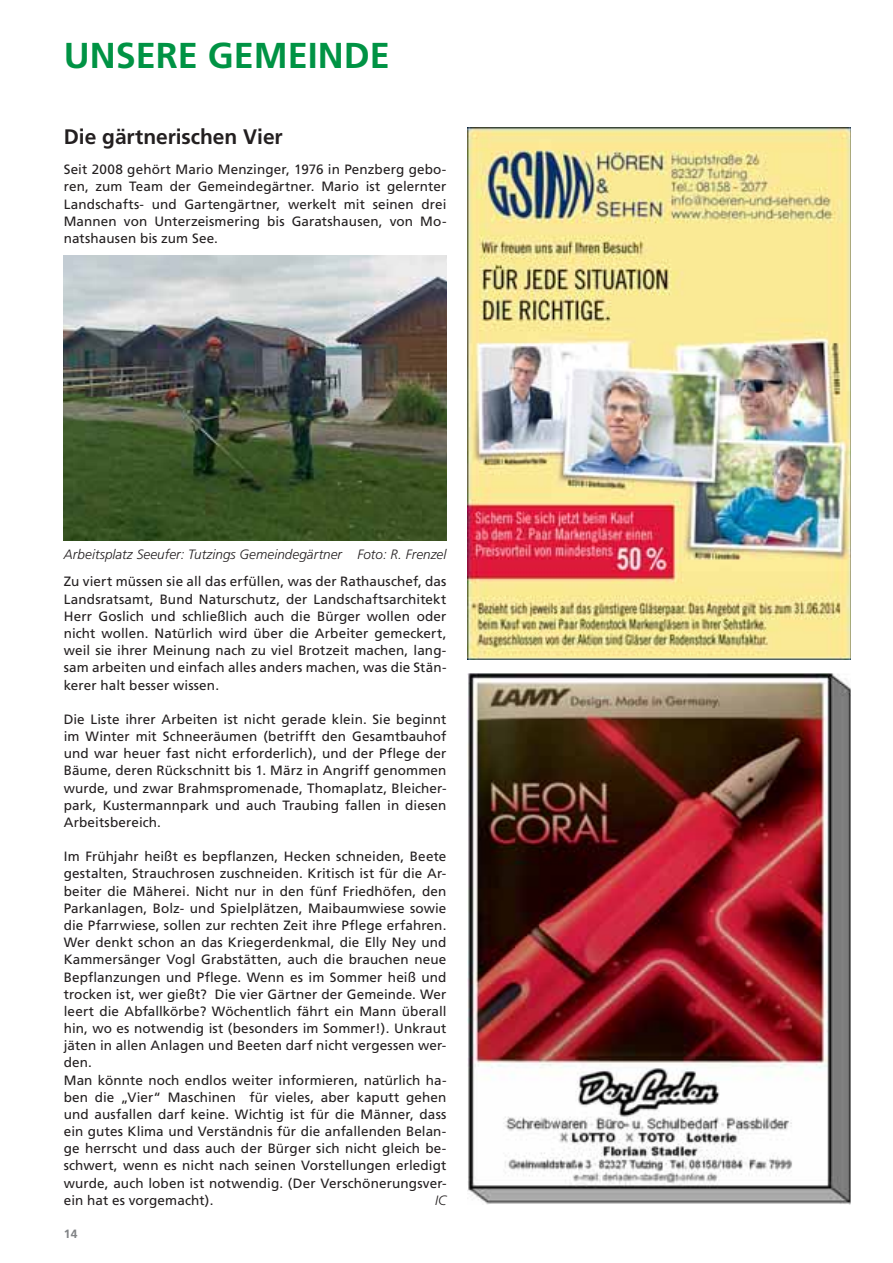
<style>
.page{position:relative;width:893px;height:1263px;background:#fff}
.page>*{position:absolute;margin:0;border:0;box-sizing:border-box;transform-origin:0 0}
.t1{font:700 36px "Frutiger";color:#009344}
.t2{font:700 21px "Frutiger";color:#231f20}
.t3{font:13.5px/17.1px "Frutiger";letter-spacing:.005em;color:#231f20;text-align:justify}
.t4{font:italic 300 13.5px "Frutiger";color:#231f20}
.t5{font:700 12px "Frutiger";color:#808285}
</style>
<div class="page">
<img style="left:64px;top:255px;width:382px;height:285px">
<img style="left:468px;top:673px;width:382px;height:531px">
<img style="left:468px;top:128px;width:382px;height:531px">
<h1 class="t1" style="left:64px;top:41px;width:328px">UNSERE GEMEINDE</h1>
<h2 class="t2" style="left:64px;top:128px;width:221px">Die gärtnerischen Vier</h2>
<p class="t3" style="left:64px;top:162px;width:384px">Seit 2008 gehört Mario Menzinger, 1976 in Penzberg gebo&shy;ren, zum Team der Gemeindegärtner. Mario ist gelernter Landschafts- und Gartengärtner, werkelt mit seinen drei Mannen von Unterzeismering bis Garatshausen, von Mo&shy;natshausen bis zum See.</p>
<p class="t4" style="left:64px;top:549px;width:384px">Arbeitsplatz Seeufer: Tutzings Gemeindegärtner Foto: R. Frenzel</p>
<p class="t3" style="left:64px;top:574px;width:384px">Zu viert müssen sie all das erfüllen, was der Rathauschef, das Landsratsamt, Bund Naturschutz, der Landschaftsarchitekt Herr Goslich und schließlich auch die Bürger wollen oder nicht wollen. Natürlich wird über die Arbeiter gemeckert, weil sie ihrer Meinung nach zu viel Brotzeit machen, lang&shy;sam arbeiten und einfach alles anders machen, was die Stän&shy;kerer halt besser wissen.</p>
<p class="t3" style="left:64px;top:712px;width:384px">Die Liste ihrer Arbeiten ist nicht gerade klein. Sie beginnt im Winter mit Schneeräumen (betrifft den Gesamtbauhof und war heuer fast nicht erforderlich), und der Pflege der Bäume, deren Rückschnitt bis 1. März in Angriff genommen wurde, und zwar Brahmspromenade, Thomaplatz, Bleicher&shy;park, Kustermannpark und auch Traubing fallen in diesen Arbeitsbereich.</p>
<p class="t3" style="left:64px;top:849px;width:384px;text-align:left">Im Frühjahr heißt es bepflanzen, Hecken schneiden, Beete gestalten, Strauchrosen zuschneiden. Kritisch ist für die Ar&shy;beiter die Mäherei. Nicht nur in den fünf Friedhöfen, den Parkanlagen, Bolz- und Spielplätzen, Maibaumwiese sowie die Pfarrwiese, sollen zur rechten Zeit ihre Pflege erfahren.<br>Wer denkt schon an das Kriegerdenkmal, die Elly Ney und Kammersänger Vogl Grabstätten, auch die brauchen neue Bepflanzungen und Pflege. Wenn es im Sommer heiß und trocken ist, wer gießt? Die vier Gärtner der Gemeinde. Wer leert die Abfallkörbe? Wöchentlich fährt ein Mann überall hin, wo es notwendig ist (besonders im Sommer!). Unkraut jäten in allen Anlagen und Beeten darf nicht vergessen wer&shy;den.<br>Man könnte noch endlos weiter informieren, natürlich ha&shy;ben die „Vier“ Maschinen für vieles, aber kaputt gehen und ausfallen darf keine. Wichtig ist für die Männer, dass ein gutes Klima und Verständnis für die anfallenden Belan&shy;ge herrscht und dass auch der Bürger sich nicht gleich be&shy;schwert, wenn es nicht nach seinen Vorstellungen erledigt wurde, auch loben ist notwendig. (Der Verschönerungsver&shy;ein hat es vorgemacht).</p>
<p class="t4" style="left:435px;top:1194px;width:13px">IC</p>
<p class="t5" style="left:64px;top:1229px;width:15px">14</p>
</div>
